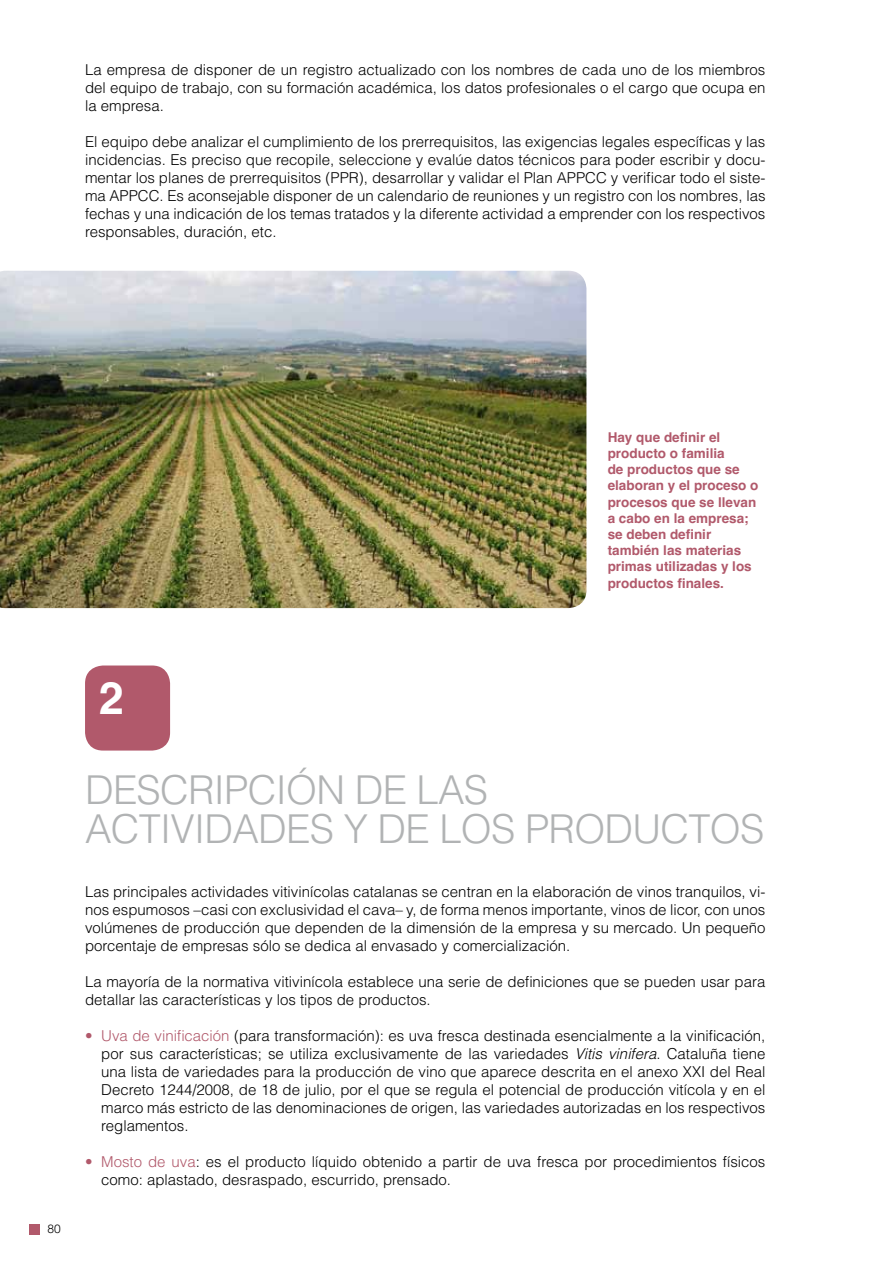
<style>
.page{position:relative;width:893px;height:1263px;background:#fff}
.page>*{position:absolute;margin:0;border:0;box-sizing:border-box;transform-origin:0 0}
.t1{font:700 45px "Helvetica";color:#fff}
.t2{font:300 39.75px/39.8px "Helvetica";letter-spacing:-.02em;color:#b1b3b4}
.t3{font:300 15px/18px "Helvetica";color:#000;text-align:justify}
.t4{font:700 13.5px/16.2px "Helvetica";color:#b1596b}
.t5{font:300 12px "Helvetica";color:#000}
.s1{color:#b1596b}
.s2{font-style:italic}
</style>
<div class="page">
<div style="left:29px;top:1224px;width:11px;height:11px;background:#b1596b"></div>
<div style="left:85px;top:665px;width:85px;height:85px;background:#b1596b;border-radius:18px"></div>
<img style="left:0;top:271px;width:586px;height:337px">
<p class="t3" style="left:85px;top:60px;width:682px">La empresa de disponer de un registro actualizado con los nombres de cada uno de los miembros del equipo de trabajo, con su formación académica, los datos profesionales o el cargo que ocupa en la empresa.</p>
<p class="t3" style="left:85px;top:132px;width:682px">El equipo debe analizar el cumplimiento de los prerrequisitos, las exigencias legales específicas y las incidencias. Es preciso que recopile, seleccione y evalúe datos técnicos para poder escribir y docu&shy;mentar los planes de prerrequisitos (PPR), desarrollar y validar el Plan APPCC y verificar todo el siste&shy;ma APPCC. Es aconsejable disponer de un calendario de reuniones y un registro con los nombres, las fechas y una indicación de los temas tratados y la diferente actividad a emprender con los respectivos responsables, duración, etc.</p>
<p class="t4" style="left:608px;top:429px;width:152px">Hay que definir el producto o familia<br>de productos que se elaboran y el proceso o procesos que se llevan a cabo en la empresa; se deben definir también las materias primas utilizadas y los productos finales.</p>
<p class="t5" style="left:47px;top:1221px;width:15px">80</p>
<h1 class="t1" style="left:99px;top:662px;width:27px">2</h1>
<h2 class="t2" style="left:85px;top:769px;width:681px">DESCRIPCIÓN DE LAS<br>ACTIVIDADES Y DE LOS PRODUCTOS</h2>
<p class="t3" style="left:85px;top:883px;width:682px">Las principales actividades vitivinícolas catalanas se centran en la elaboración de vinos tranquilos, vi&shy;nos espumosos –casi con exclusividad el cava– y, de forma menos importante, vinos de licor, con unos volúmenes de producción que dependen de la dimensión de la empresa y su mercado. Un pequeño porcentaje de empresas sólo se dedica al envasado y comercialización.</p>
<p class="t3" style="left:85px;top:973px;width:682px">La mayoría de la normativa vitivinícola establece una serie de definiciones que se pueden usar para detallar las características y los tipos de productos.</p>
<p class="t3" style="left:101px;top:1027px;width:666px;text-indent:-16px"><span class="s1">• Uva de vinificación</span> (para transformación): es uva fresca destinada esencialmente a la vinificación, por sus características; se utiliza exclusivamente de las variedades <span class="s2">Vitis vinifera</span>. Cataluña tiene una lista de variedades para la producción de vino que aparece descrita en el anexo XXI del Real Decreto 1244/2008, de 18 de julio, por el que se regula el potencial de producción vitícola y en el marco más estricto de las denominaciones de origen, las variedades autorizadas en los respectivos reglamentos.</p>
<p class="t3" style="left:101px;top:1153px;width:666px;text-indent:-16px"><span class="s1">• Mosto de uva</span>: es el producto líquido obtenido a partir de uva fresca por procedimientos físicos como: aplastado, desraspado, escurrido, prensado.</p>
</div>
